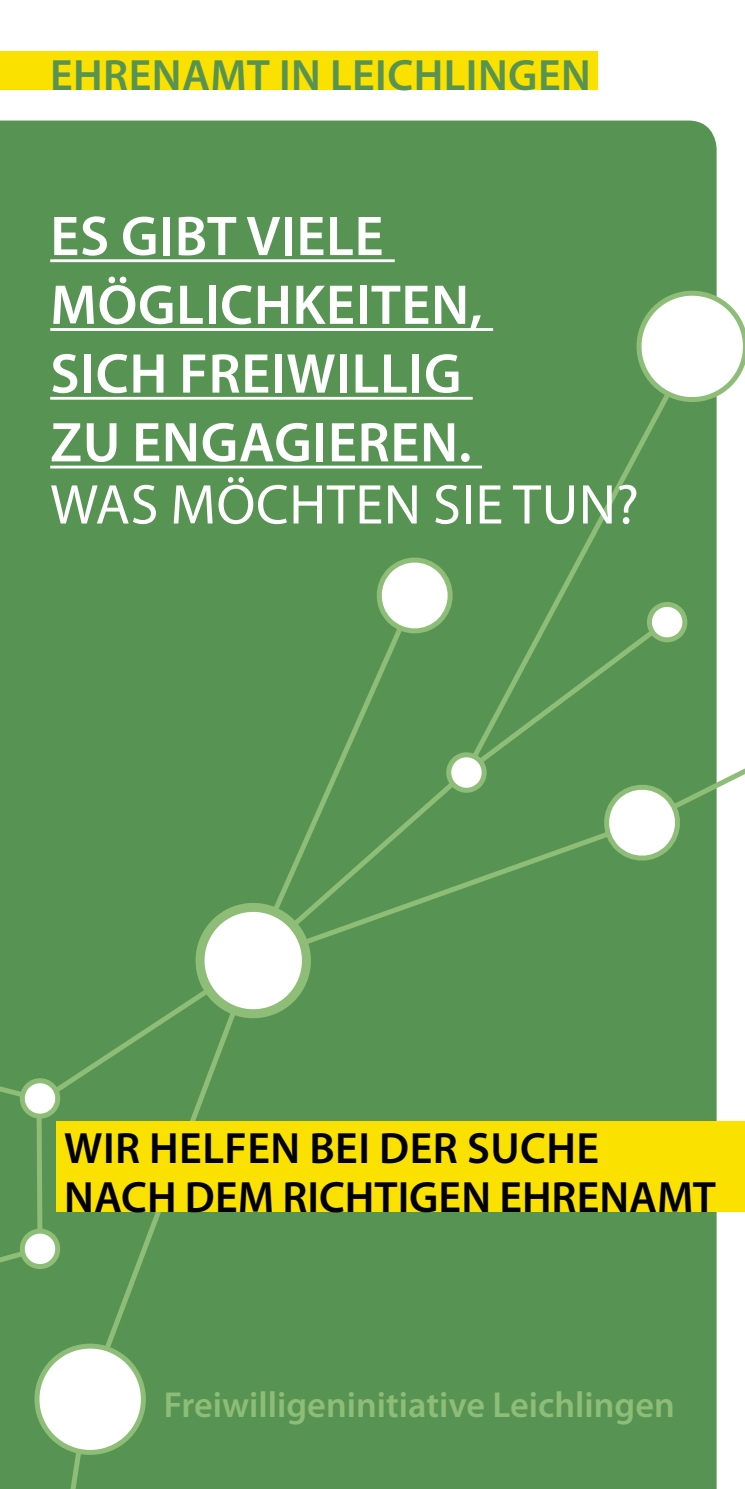
<style>
.page{position:relative;width:745px;height:1489px;background:#fff}
.page>*{position:absolute;margin:0;border:0;box-sizing:border-box;transform-origin:0 0}
.t1{font:600 56.5px/68.8px "Myriad Pro";letter-spacing:.01em;color:#fff}
.t2{font:56.5px "Myriad Pro";letter-spacing:.01em;color:#fff}
.t3{font:600 44px/49.5px "Myriad Pro";color:#000}
.t4{font:600 44px "Myriad Pro";color:#579352}
.t5{font:600 36.25px "Myriad Pro";color:#8dbd77}
</style>
<div class="page">
<div style="left:0;top:51px;width:596px;height:39px;background:#fbe100"></div>
<div style="left:0;top:120px;width:716px;height:1368px;background:#579352"></div>
<div style="left:246px;top:589px;width:122px;height:174px;background:#579352"></div>
<div style="left:474px;top:868px;width:172px;height:97px;background:#579352"></div>
<svg style="left:243px;top:763px;width:231px;height:207px;background:#5a9554"></svg>
<div style="left:459px;top:337px;width:242px;height:212px;background:#579352"></div>
<div style="left:57px;top:1121px;width:687px;height:91px;background:#fbe100"></div>
<svg style="left:626px;top:281px;width:118px;height:131px"></svg>
<svg style="left:368px;top:549px;width:376px;height:319px;background:#71a46c"></svg>
<svg style="left:0;top:889px;width:311px;height:599px"></svg>
<hr style="left:50px;top:259px;width:344px;height:3px;background:#fff">
<hr style="left:50px;top:328px;width:443px;height:3px;background:#fff">
<hr style="left:50px;top:397px;width:422px;height:2px;background:#fff">
<hr style="left:50px;top:465px;width:432px;height:3px;background:#fff">
<p class="t4" style="left:50px;top:47px;width:108px">EHRENAMT</p>
<p class="t4" style="left:279px;top:47px;width:76px">IN LEICHLINGEN</p>
<p class="t1" style="left:50px;top:200px;width:433px">ES GIBT VIELE<br>MÖGLICHKEITEN,<br>SICH FREIWILLIG<br>ZU ENGAGIEREN.</p>
<p class="t2" style="left:50px;top:469px;width:590px">WAS MÖCHTEN SIE TUN?</p>
<p class="t3" style="left:64px;top:1122px;width:429px">WIR HELFEN BEI DER SUCHE<br>NACH</p>
<p class="t3" style="left:185px;top:1171px;width:146px">DEM RICHTIGEN</p>
<p class="t3" style="left:499px;top:1171px;width:106px">EHRENAMT</p>
<p class="t5" style="left:164px;top:1381px;width:512px">FREIWILLIGENINITIATIVE LEICHLINGEN</p>
</div>
